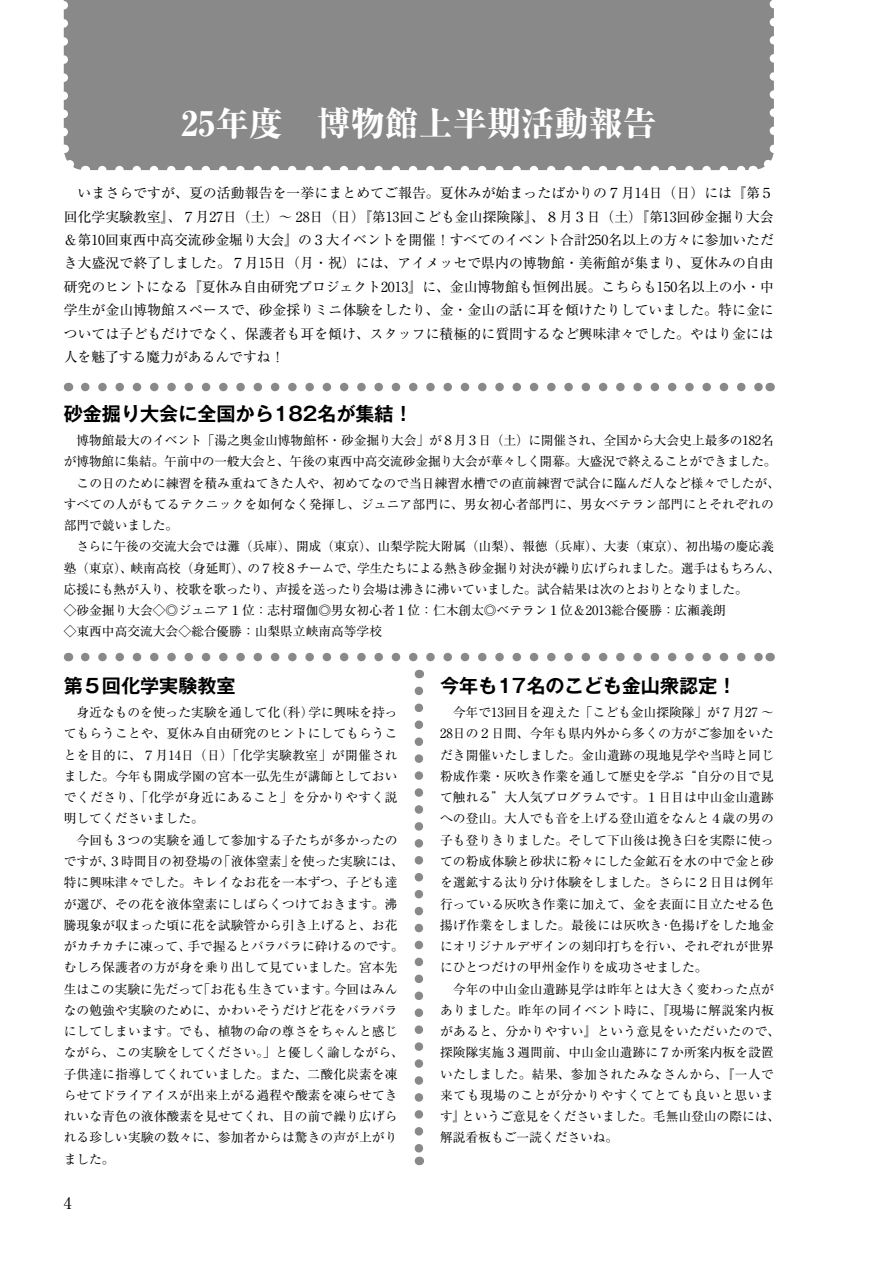
<style>
.page{position:relative;width:893px;height:1263px;background:#fff}
.page>*{position:absolute;margin:0;border:0;box-sizing:border-box;transform-origin:0 0}
.t1{font:800 34.05px "Ryumin Pro";color:#fff}
.t2{font:700 19.2px "Gothic MB101 Pro De";color:#000}
.t3{font:15.9px "Ryumin Pro";color:#000}
.t4{font:13.8px/23.4px "Ryumin Pro";letter-spacing:.01em;color:#000;text-align:justify}
.t5{font:12.75px/21.3px "Ryumin Pro";letter-spacing:.005em;color:#000;text-align:justify}
.t6{font:12.75px/21.3px "Ryumin Pro";letter-spacing:.03em;color:#000}
.t7{font:12.75px "Ryumin Pro";letter-spacing:-.025em;color:#000}
.t8{font:12.75px "Ryumin Pro";letter-spacing:-.015em;color:#000}
.t9{font:12.75px "Ryumin Pro";letter-spacing:-.02em;color:#000}
</style>
<div class="page">
<div style="left:88px;top:0;width:686px;height:170px;background:#898989"></div>
<svg style="left:102px;top:166px;width:642px;height:5px"></svg>
<svg style="left:753px;top:145px;width:21px;height:25px"></svg>
<svg style="left:770px;top:0;width:4px;height:131px"></svg>
<svg style="left:63px;top:0;width:25px;height:170px;background:#979797"></svg>
<svg style="left:85px;top:383px;width:676px;height:8px"></svg>
<svg style="left:85px;top:653px;width:676px;height:8px"></svg>
<svg style="left:415px;top:691px;width:8px;height:474px"></svg>
<h1 class="t1" style="left:181px;top:97px;width:477px">25年度　博物館上半期活動報告</h1>
<p class="t4" style="left:64px;top:180px;width:712px;text-indent:14px">いまさらですが、夏の活動報告を一挙にまとめてご報告。夏休みが始まったばかりの７月14日（日）には『第５回化学実験教室』、７月27日（土）～ 28日（日）『第13回こども金山探険隊』、８月３日（土）『第13回砂金掘り大会＆第10回東西中高交流砂金堀り大会』の３大イベントを開催！すべてのイベント合計250名以上の方々に参加いただき大盛況で終了しました。７月15日（月・祝）には、アイメッセで県内の博物館・美術館が集まり、夏休みの自由研究のヒントになる『夏休み自由研究プロジェクト2013』に、金山博物館も恒例出展。こちらも150名以上の小・中学生が金山博物館スペースで、砂金採りミニ体験をしたり、金・金山の話に耳を傾けたりしていました。特に金については子どもだけでなく、保護者も耳を傾け、スタッフに積極的に質問するなど興味津々でした。やはり金には人を魅了する魔力があるんですね！</p>
<h2 class="t2" style="left:64px;top:398px;width:351px">砂金掘り大会に全国から182名が集結！</h2>
<p class="t5" style="left:77px;top:429px;width:699px">博物館最大のイベント「湯之奥金山博物館杯・砂金掘り大会」が８月３日（土）に開催され、全国から大会史上最多の182名</p>
<p class="t8" style="left:64px;top:451px;width:714px">が博物館に集結。午前中の一般大会と、午後の東西中高交流砂金掘り大会が華々しく開幕。大盛況で終えることができました。</p>
<p class="t5" style="left:77px;top:471px;width:705px">この日のために練習を積み重ねてきた人や、初めてなので当日練習水槽での直前練習で試合に臨んだ人など様々でしたが、</p>
<p class="t5" style="left:64px;top:492px;width:711px">すべての人がもてるテクニックを如何なく発揮し、ジュニア部門に、男女初心者部門に、男女ベテラン部門にとそれぞれの</p>
<p class="t5" style="left:64px;top:514px;width:116px">部門で競いました。</p>
<p class="t5" style="left:76px;top:535px;width:699px">さらに午後の交流大会では灘（兵庫）、開成（東京）、山梨学院大附属（山梨）、報徳（兵庫）、大妻（東京）、初出場の慶応義</p>
<p class="t7" style="left:64px;top:558px;width:718px">塾（東京）、峡南高校（身延町）、の７校８チームで、学生たちによる熱き砂金掘り対決が繰り広げられました。選手はもちろん、</p>
<p class="t9" style="left:64px;top:579px;width:686px">応援にも熱が入り、校歌を歌ったり、声援を送ったり会場は沸きに沸いていました。試合結果は次のとおりとなりました。</p>
<p class="t5" style="left:64px;top:599px;width:663px">◇砂金掘り大会◇◎ジュニア１位：志村瑠伽◎男女初心者１位：仁木創太◎ベテラン１位＆2013総合優勝：広瀬義朗</p>
<p class="t5" style="left:64px;top:620px;width:320px">◇東西中高交流大会◇総合優勝：山梨県立峡南高等学校</p>
<h2 class="t2" style="left:64px;top:670px;width:173px">第５回化学実験教室</h2>
<p class="t5" style="left:64px;top:701px;width:335px;text-indent:13px">身近なものを使った実験を通して化（科）学に興味を持ってもらうことや、夏休み自由研究のヒントにしてもらうことを目的に、７月14日（日）「化学実験教室」が開催されました。今年も開成学園の宮本一弘先生が講師としておいでくださり、「化学が身近にあること」を分かりやすく説明してくださいました。</p>
<p class="t5" style="left:64px;top:828px;width:342px;text-align:left;text-indent:13px">今回も３つの実験を通して参加する子たちが多かったのですが、３時間目の初登場の「液体窒素」を使った実験には、特に興味津々でした。キレイなお花を一本ずつ、子ども達が選び、その花を液体窒素にしばらくつけておきます。沸騰現象が収まった頃に花を試験管から引き上げると、お花がカチカチに凍って、手で握るとバラバラに砕けるのです。むしろ保護者の方が身を乗り出して見ていました。宮本先生はこの実験に先だって「お花も生きています。今回はみんなの勉強や実験のために、かわいそうだけど花をバラバラにしてしまいます。でも、植物の命の尊さをちゃんと感じながら、この実験をしてください。」と優しく諭しながら、子供達に指導してくれていました。また、二酸化炭素を凍らせてドライアイスが出来上がる過程や酸素を凍らせてきれいな青色の液体酸素を見せてくれ、目の前で繰り広げられる珍しい実験の数々に、参加者からは驚きの声が上がりました。</p>
<h2 class="t2" style="left:440px;top:670px;width:298px">今年も17名のこども金山衆認定！</h2>
<p class="t5" style="left:440px;top:701px;width:335px;text-indent:13px">今年で13回目を迎えた「こども金山探険隊」が７月27 ～28日の２日間、今年も県内外から多くの方がご参加をいただき開催いたしました。金山遺跡の現地見学や当時と同じ粉成作業・灰吹き作業を通して歴史を学ぶ“自分の目で見て触れる”大人気プログラムです。１日目は中山金山遺跡への登山。大人でも音を上げる登山道をなんと４歳の男の子も登りきりました。そして下山後は挽き臼を実際に使っての粉成体験と砂状に粉々にした金鉱石を水の中で金と砂を選鉱する汰り分け体験をしました。さらに２日目は例年行っている灰吹き作業に加えて、金を表面に目立たせる色揚げ作業をしました。最後には灰吹き･色揚げをした地金にオリジナルデザインの刻印打ちを行い、それぞれが世界にひとつだけの甲州金作りを成功させました。</p>
<p class="t6" style="left:440px;top:977px;width:342px;text-indent:13px">今年の中山金山遺跡見学は昨年とは大きく変わった点がありました。昨年の同イベント時に、『現場に解説案内板があると、分かりやすい』という意見をいただいたので、探険隊実施３週間前、中山金山遺跡に７か所案内板を設置いたしました。結果、参加されたみなさんから、『一人で来ても現場のことが分かりやすくてとても良いと思います』というご意見をくださいました。毛無山登山の際には、解説看板もご一読くださいね。</p>
<p class="t3" style="left:64px;top:1190px;width:9px">4</p>
</div>
